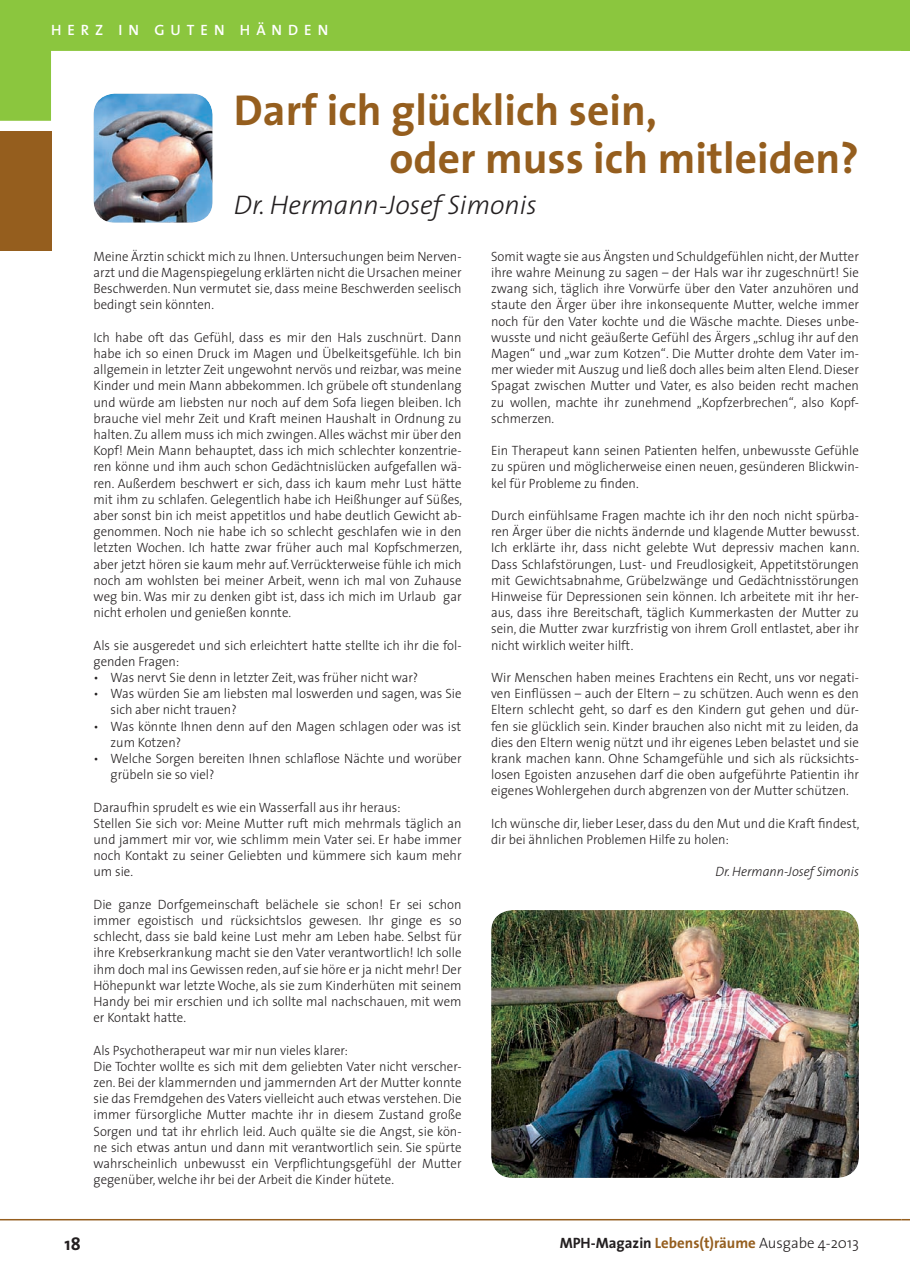
<style>
.page{position:relative;width:910px;height:1280px;background:#fff}
.page>*{position:absolute;margin:0;border:0;box-sizing:border-box;transform-origin:0 0}
.t1{font:700 43.5px/48px "The Sans";color:#955e1e}
.t2{font:italic 300 27px "The Sans";color:#231f20}
.t3{font:700 18px "The Sans";color:#231f20}
.t4{font:700 15px "The Sans";color:#955e1e}
.t5{font:600 15px "The Sans";letter-spacing:.4em;color:#fff}
.t6{font:300 13.5px/16.2px "The Sans";color:#231f20;text-align:justify;scale:.95 1}
.t7{font:italic 300 13.5px "The Sans";color:#231f20;scale:.95 1}
.s1{color:#231f20}
.s2{font-weight:300;color:#231f20}
</style>
<div class="page">
<hr style="left:0;top:1219px;width:901px;height:1px;background:#955e1e">
<div style="left:0;top:132px;width:51px;height:119px;background:#955e1e"></div>
<svg style="left:0;top:0;width:901px;height:121px"></svg>
<div style="left:901px;top:0;width:9px;height:51px;background:#8bc63e"></div>
<img style="left:491px;top:910px;width:368px;height:268px;border-radius:21px">
<img style="left:94px;top:94px;width:119px;height:129px;border-radius:21px">
<p class="t5" style="left:51px;top:24px;width:279px">HERZ IN GUTEN HÄNDEN</p>
<h1 class="t1" style="left:389px;top:90px;width:471px;text-indent:-156px">Darf ich glücklich sein,<br>oder muss ich mitleiden?</h1>
<h2 class="t2" style="left:234px;top:194px;width:305px">Dr. Hermann-Josef Simonis</h2>
<p class="t6" style="left:491px;top:249px;width:389px">Somit wagte sie aus Ängsten und Schuldgefühlen nicht, der Mutter ihre wahre Meinung zu sagen – der Hals war ihr zugeschnürt! Sie zwang sich, täglich ihre Vorwürfe über den Vater anzuhören und staute den Ärger über ihre inkonsequente Mutter, welche immer noch für den Vater kochte und die Wäsche machte. Dieses unbe&shy;wusste und nicht geäußerte Gefühl des Ärgers „schlug ihr auf den Magen“ und „war zum Kotzen“. Die Mutter drohte dem Vater im&shy;mer wieder mit Auszug und ließ doch alles beim alten Elend. Dieser Spagat zwischen Mutter und Vater, es also beiden recht machen zu wollen, machte ihr zunehmend „Kopfzerbrechen“, also Kopf&shy;schmerzen.</p>
<p class="t6" style="left:491px;top:444px;width:389px">Ein Therapeut kann seinen Patienten helfen, unbewusste Gefühle zu spüren und möglicherweise einen neuen, gesünderen Blickwin&shy;kel für Probleme zu finden.</p>
<p class="t6" style="left:491px;top:509px;width:389px">Durch einfühlsame Fragen machte ich ihr den noch nicht spürba&shy;ren Ärger über die nichts ändernde und klagende Mutter bewusst.<br>Ich erklärte ihr, dass nicht gelebte Wut depressiv machen kann.<br>Dass Schlafstörungen, Lust- und Freudlosigkeit, Appetitstörungen mit Gewichtsabnahme, Grübelzwänge und Gedächtnisstörungen Hinweise für Depressionen sein können. Ich arbeitete mit ihr her&shy;aus, dass ihre Bereitschaft, täglich Kummerkasten der Mutter zu sein, die Mutter zwar kurzfristig von ihrem Groll entlastet, aber ihr nicht wirklich weiter hilft.</p>
<p class="t6" style="left:491px;top:671px;width:389px">Wir Menschen haben meines Erachtens ein Recht, uns vor negati&shy;ven Einflüssen – auch der Eltern – zu schützen. Auch wenn es den Eltern schlecht geht, so darf es den Kindern gut gehen und dür&shy;fen sie glücklich sein. Kinder brauchen also nicht mit zu leiden, da dies den Eltern wenig nützt und ihr eigenes Leben belastet und sie krank machen kann. Ohne Schamgefühle und sich als rücksichts&shy;losen Egoisten anzusehen darf die oben aufgeführte Patientin ihr eigenes Wohlergehen durch abgrenzen von der Mutter schützen.</p>
<p class="t6" style="left:491px;top:816px;width:389px">Ich wünsche dir, lieber Leser, dass du den Mut und die Kraft findest, dir bei ähnlichen Problemen Hilfe zu holen:</p>
<p class="t7" style="left:715px;top:866px;width:153px">Dr. Hermann-Josef Simonis</p>
<p class="t6" style="left:94px;top:249px;width:389px">Meine Ärztin schickt mich zu Ihnen. Untersuchungen beim Nerven&shy;arzt und die Magenspiegelung erklärten nicht die Ursachen meiner Beschwerden. Nun vermutet sie, dass meine Beschwerden seelisch bedingt sein könnten.</p>
<p class="t6" style="left:94px;top:330px;width:390px">Ich habe oft das Gefühl, dass es mir den Hals zuschnürt. Dann habe ich so einen Druck im Magen und Übelkeitsgefühle. Ich bin allgemein in letzter Zeit ungewohnt nervös und reizbar, was meine Kinder und mein Mann abbekommen. Ich grübele oft stundenlang und würde am liebsten nur noch auf dem Sofa liegen bleiben. Ich brauche viel mehr Zeit und Kraft meinen Haushalt in Ordnung zu halten. Zu allem muss ich mich zwingen. Alles wächst mir über den Kopf! Mein Mann behauptet, dass ich mich schlechter konzentrie&shy;ren könne und ihm auch schon Gedächtnislücken aufgefallen wä&shy;ren. Außerdem beschwert er sich, dass ich kaum mehr Lust hätte mit ihm zu schlafen. Gelegentlich habe ich Heißhunger auf Süßes, aber sonst bin ich meist appetitlos und habe deutlich Gewicht ab&shy;genommen. Noch nie habe ich so schlecht geschlafen wie in den letzten Wochen. Ich hatte zwar früher auch mal Kopfschmerzen, aber jetzt hören sie kaum mehr auf. Verrückterweise fühle ich mich noch am wohlsten bei meiner Arbeit, wenn ich mal von Zuhause weg bin. Was mir zu denken gibt ist, dass ich mich im Urlaub gar nicht erholen und genießen konnte.</p>
<p class="t6" style="left:94px;top:638px;width:389px">Als sie ausgeredet und sich erleichtert hatte stellte ich ihr die fol&shy;genden Fragen:</p>
<p class="t6" style="left:94px;top:671px;width:343px">• Was nervt Sie denn in letzter Zeit, was früher nicht war?</p>
<p class="t6" style="left:111px;top:687px;width:371px;text-indent:-17px">• Was würden Sie am liebsten mal loswerden und sagen, was Sie sich aber nicht trauen?</p>
<p class="t6" style="left:111px;top:719px;width:371px;text-indent:-17px">• Was könnte Ihnen denn auf den Magen schlagen oder was ist zum Kotzen?</p>
<p class="t6" style="left:111px;top:752px;width:371px;text-indent:-17px">• Welche Sorgen bereiten Ihnen schlaflose Nächte und worüber grübeln sie so viel?</p>
<p class="t6" style="left:94px;top:800px;width:389px;text-align:left">Daraufhin sprudelt es wie ein Wasserfall aus ihr heraus:<br>Stellen Sie sich vor: Meine Mutter ruft mich mehrmals täglich an und jammert mir vor, wie schlimm mein Vater sei. Er habe immer noch Kontakt zu seiner Geliebten und kümmere sich kaum mehr um sie.</p>
<p class="t6" style="left:94px;top:897px;width:389px">Die ganze Dorfgemeinschaft belächele sie schon! Er sei schon immer egoistisch und rücksichtslos gewesen. Ihr ginge es so schlecht, dass sie bald keine Lust mehr am Leben habe. Selbst für ihre Krebserkrankung macht sie den Vater verantwortlich! Ich solle ihm doch mal ins Gewissen reden, auf sie höre er ja nicht mehr! Der Höhepunkt war letzte Woche, als sie zum Kinderhüten mit seinem Handy bei mir erschien und ich sollte mal nachschauen, mit wem er Kontakt hatte.</p>
<p class="t6" style="left:94px;top:1043px;width:389px;text-align:left">Als Psychotherapeut war mir nun vieles klarer:<br>Die Tochter wollte es sich mit dem geliebten Vater nicht verscher&shy;zen. Bei der klammernden und jammernden Art der Mutter konnte sie das Fremdgehen des Vaters vielleicht auch etwas verstehen. Die immer fürsorgliche Mutter machte ihr in diesem Zustand große Sorgen und tat ihr ehrlich leid. Auch quälte sie die Angst, sie kön&shy;ne sich etwas antun und dann mit verantwortlich sein. Sie spürte wahrscheinlich unbewusst ein Verpflichtungsgefühl der Mutter gegenüber, welche ihr bei der Arbeit die Kinder hütete.</p>
<h3 class="t3" style="left:65px;top:1236px;width:18px">18</h3>
<p class="t4" style="left:560px;top:1236px;width:301px"><span class="s1">MPH-Magazin</span> Lebens(t)räume <span class="s2">Ausgabe 4-2013</span></p>
</div>
